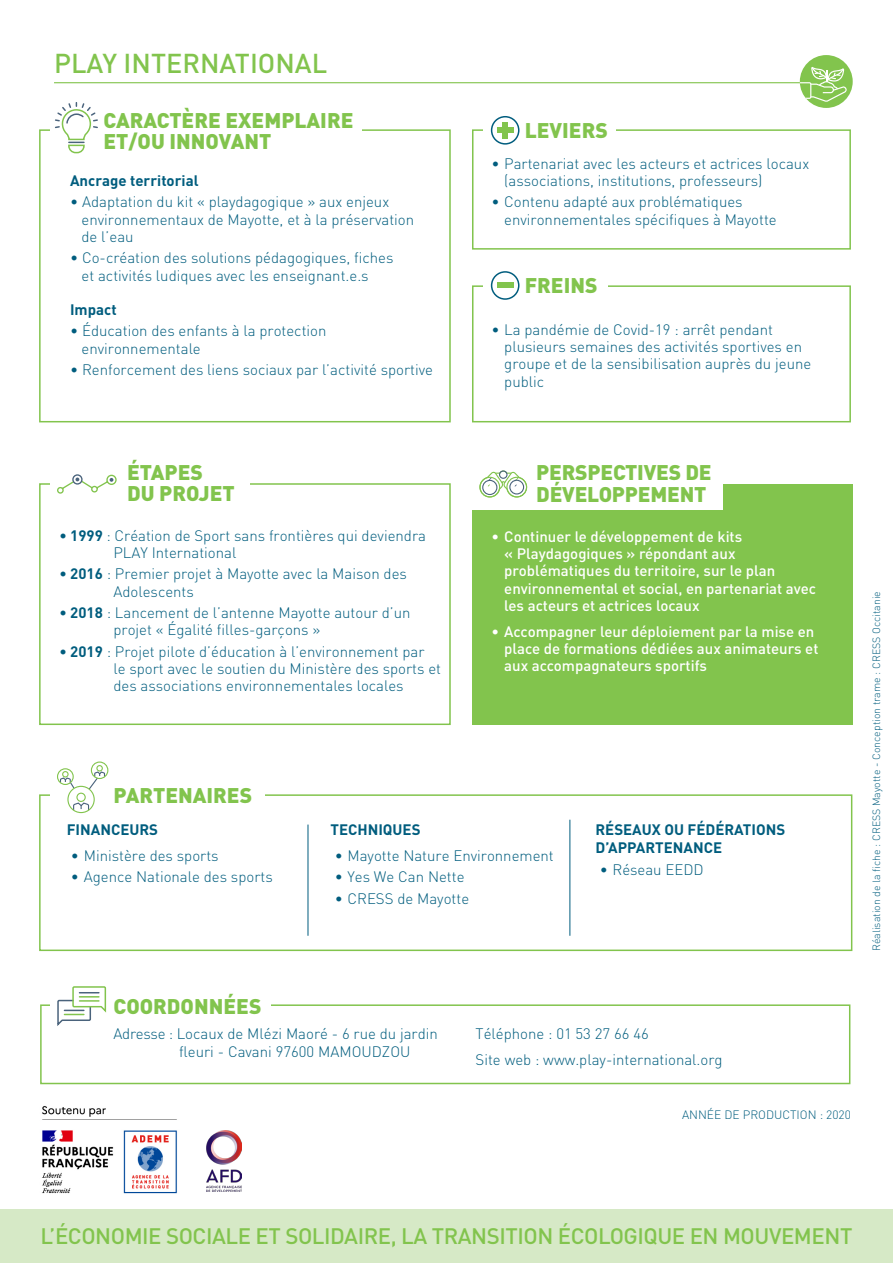
<style>
.page{position:relative;width:893px;height:1263px;background:#fff}
.page>*{position:absolute;margin:0;border:0;box-sizing:border-box;transform-origin:0 0}
.t1{font:500 27px "DIN";color:#82c44d}
.t2{font:500 22.2px "DIN";letter-spacing:-.02em;color:#82c44d}
.t3{font:900 21px/21px "DIN";color:#82c44d}
.text_rub{font:300 15px/17.2px "DIN";color:#005d7e}
.t4{font:500 15px/17.2px "DIN";color:#fff}
.text_rub-2{font:700 15px/18px "DIN";color:#005d7e}
.text_rub-3{font:300 12px "DIN";color:#005d7e}
.text_rub-4{font:300 10.5px "DIN";color:#005d7e}
.s1{font-weight:700}
</style>
<div class="page">
<div style="left:39px;top:794px;width:813px;height:157px;border:2px solid #82c44d"></div>
<div style="left:50px;top:790px;width:215px;height:14px;background:#fff"></div>
<div style="left:0;top:1209px;width:893px;height:54px;background:#d6e9c6"></div>
<hr style="left:54px;top:82px;width:772px;height:1px;background:#82c44d">
<hr style="left:308px;top:824px;width:1px;height:112px;background:#005d7e">
<hr style="left:569px;top:820px;width:1px;height:116px;background:#005d7e">
<svg style="left:57px;top:761px;width:52px;height:53px"></svg>
<div style="left:40px;top:1004px;width:810px;height:80px;border:2px solid #82c44d"></div>
<div style="left:50px;top:998px;width:220px;height:13px;background:#fff"></div>
<svg style="left:57px;top:986px;width:50px;height:40px"></svg>
<div style="left:472px;top:129px;width:379px;height:121px;border:2px solid #82c44d"></div>
<div style="left:483px;top:124px;width:133px;height:13px;background:#fff"></div>
<div style="left:39px;top:129px;width:412px;height:293px;border:2px solid #82c44d"></div>
<div style="left:472px;top:285px;width:379px;height:137px;border:2px solid #82c44d"></div>
<div style="left:491px;top:116px;width:28px;height:29px;border:2px solid #005d7e;border-radius:50%"></div>
<div style="left:497px;top:128px;width:16px;height:5px;background:#82c44d"></div>
<div style="left:502px;top:122px;width:6px;height:17px;background:#82c44d"></div>
<div style="left:39px;top:483px;width:412px;height:242px;border:2px solid #82c44d"></div>
<div style="left:50px;top:478px;width:200px;height:14px;background:#fff"></div>
<div style="left:50px;top:124px;width:312px;height:13px;background:#fff"></div>
<div style="left:483px;top:279px;width:125px;height:13px;background:#fff"></div>
<div style="left:497px;top:283px;width:16px;height:5px;background:#82c44d"></div>
<div style="left:491px;top:271px;width:28px;height:29px;border:2px solid #005d7e;border-radius:50%"></div>
<svg style="left:57px;top:474px;width:60px;height:20px"></svg>
<div style="left:72px;top:474px;width:11px;height:11px;border:1px solid #4a637c;border-radius:50%"></div>
<svg style="left:55px;top:102px;width:43px;height:52px"></svg>
<div style="left:472px;top:484px;width:380px;height:241px;background:#82c44d"></div>
<div style="left:469px;top:469px;width:254px;height:40px;background:#fff"></div>
<svg style="left:479px;top:470px;width:49px;height:28px"></svg>
<div style="left:800px;top:55px;width:53px;height:53px;background:#82c44d;border-radius:50%"></div>
<svg style="left:800px;top:67px;width:47px;height:35px"></svg>
<img style="left:42px;top:1106px;width:135px;height:88px">
<img style="left:206px;top:1131px;width:35px;height:61px">
<p class="t1" style="left:54px;top:46px;width:275px">PLAY INTERNATIONAL</p>
<p class="t3" style="left:103px;top:109px;width:251px">CARACTÈRE EXEMPLAIRE<br>ET/OU INNOVANT</p>
<p class="text_rub-2" style="left:70px;top:171px;width:130px">Ancrage territorial</p>
<p class="text_rub" style="left:82px;top:193px;width:334px;text-indent:-11px">• Adaptation du kit « playdagogique » aux enjeux environnementaux de Mayotte, et à la préservation de l’eau</p>
<p class="text_rub" style="left:82px;top:249px;width:313px;text-indent:-11px">• Co-création des solutions pédagogiques, fiches et activités ludiques avec les enseignant.e.s</p>
<p class="text_rub-2" style="left:70px;top:300px;width:48px">Impact</p>
<p class="text_rub" style="left:82px;top:322px;width:246px;text-indent:-11px">• Éducation des enfants à la protection environnementale</p>
<p class="text_rub" style="left:70px;top:361px;width:364px">• Renforcement des liens sociaux par l’activité sportive</p>
<p class="t3" style="left:525px;top:119px;width:85px">LEVIERS</p>
<p class="text_rub" style="left:504px;top:154px;width:306px;text-indent:-13px">• Partenariat avec les acteurs et actrices locaux (associations, institutions, professeurs)</p>
<p class="text_rub" style="left:504px;top:193px;width:274px;text-indent:-13px">• Contenu adapté aux problématiques environnementales spécifiques à Mayotte</p>
<p class="t3" style="left:525px;top:274px;width:74px">FREINS</p>
<p class="text_rub" style="left:504px;top:321px;width:308px;text-indent:-13px">• La pandémie de Covid-19 : arrêt pendant plusieurs semaines des activités sportives en groupe et de la sensibilisation auprès du jeune public</p>
<p class="t3" style="left:127px;top:460px;width:109px">ÉTAPES<br>DU PROJET</p>
<p class="text_rub" style="left:113px;top:526px;width:314px;text-indent:-54px"><span class="s1">• 1999</span> : Création de Sport sans frontières qui deviendra<br>PLAY International</p>
<p class="text_rub" style="left:113px;top:565px;width:295px;text-indent:-54px"><span class="s1">• 2016</span> : Premier projet à Mayotte avec la Maison des<br>Adolescents</p>
<p class="text_rub" style="left:113px;top:604px;width:299px;text-indent:-54px"><span class="s1">• 2018</span> : Lancement de l’antenne Mayotte autour d’un projet « Égalité filles-garçons »</p>
<p class="text_rub" style="left:113px;top:643px;width:329px;text-indent:-54px"><span class="s1">• 2019</span> : Projet pilote d’éducation à l’environnement par<br>le sport avec le soutien du Ministère des sports et des associations environnementales locales</p>
<p class="t3" style="left:536px;top:459px;width:177px;line-height:22.5px">PERSPECTIVES DE<br>DÉVELOPPEMENT</p>
<p class="t4" style="left:504px;top:527px;width:313px;text-indent:-13px">• Continuer le développement de kits<br>« Playdagogiques » répondant aux problématiques du territoire, sur le plan environnemental et social, en partenariat avec les acteurs et actrices locaux</p>
<p class="t4" style="left:504px;top:622px;width:316px;text-indent:-13px">• Accompagner leur déploiement par la mise en place de formations dédiées aux animateurs et aux accompagnateurs sportifs</p>
<p class="t3" style="left:114px;top:783px;width:140px">PARTENAIRES</p>
<p class="text_rub-2" style="left:67px;top:820px;width:93px">FINANCEURS</p>
<p class="text_rub" style="left:71px;top:847px;width:149px">• Ministère des sports</p>
<p class="text_rub" style="left:71px;top:868px;width:203px">• Agence Nationale des sports</p>
<p class="text_rub-2" style="left:330px;top:820px;width:92px">TECHNIQUES</p>
<p class="text_rub" style="left:335px;top:847px;width:221px">• Mayotte Nature Environnement</p>
<p class="text_rub" style="left:335px;top:868px;width:131px">• Yes We Can Nette</p>
<p class="text_rub" style="left:335px;top:890px;width:136px">• CRESS de Mayotte</p>
<p class="text_rub-2" style="left:595px;top:820px;width:191px">RÉSEAUX OU FÉDÉRATIONS<br>D’APPARTENANCE</p>
<p class="text_rub" style="left:600px;top:860px;width:106px">• Réseau EEDD</p>
<p class="t3" style="left:114px;top:994px;width:149px">COORDONNÉES</p>
<p class="text_rub" style="left:179px;top:1025px;width:260px;text-indent:-65px">Adresse : Locaux de Mlézi Maoré - 6 rue du jardin fleuri - Cavani 97600 MAMOUDZOU</p>
<p class="text_rub" style="left:476px;top:1025px;width:175px">Téléphone : 01 53 27 66 46</p>
<p class="text_rub" style="left:476px;top:1051px;width:249px">Site web : www.play-international.org</p>
<p class="text_rub-3" style="left:682px;top:1107px;width:170px">ANNÉE DE PRODUCTION : 2020</p>
<p class="text_rub-4" style="left:870px;top:951px;width:361px;rotate:-90deg">Réalisation de la fiche : CRESS Mayotte - Conception trame : CRESS Occitanie</p>
<p class="t2" style="left:41px;top:1222px;width:813px">L’ÉCONOMIE SOCIALE ET SOLIDAIRE, LA TRANSITION ÉCOLOGIQUE EN MOUVEMENT</p>
</div>
